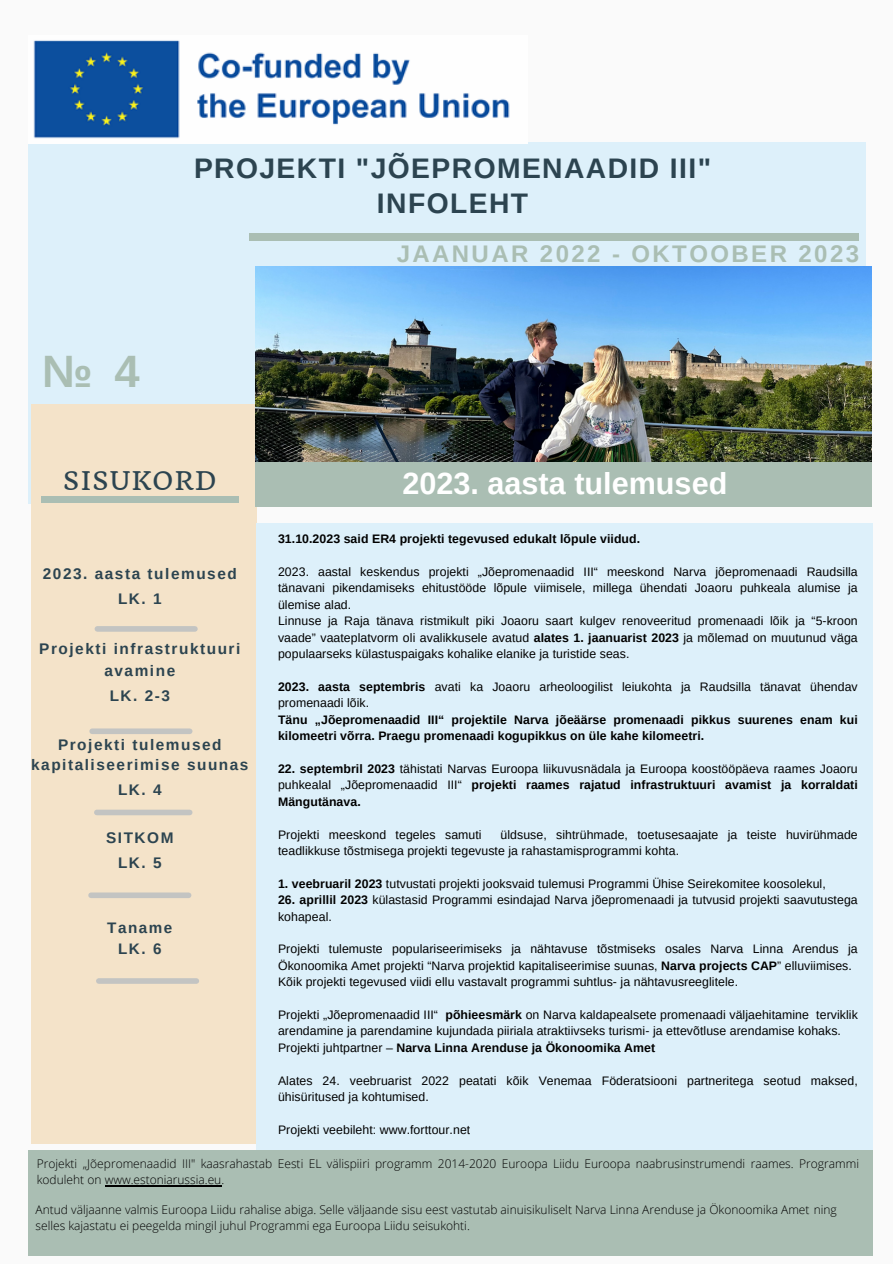
<style>
.page{position:relative;width:893px;height:1264px;background:#fff}
.page>*{position:absolute;margin:0;border:0;box-sizing:border-box;transform-origin:0 0}
.t1{font:700 45.3px "Arimo";color:#aabeb3}
.t2{font:700 30.6px "Arimo";color:#fff}
.t3{font:700 28.2px "Arimo";letter-spacing:.05em;color:#2c4450}
.t4{font:25.05px "Quando";letter-spacing:.05em;color:#2c4450}
.t5{font:700 24px "Arimo";letter-spacing:.1em;color:#aabeb3}
.t6{font:700 15.45px/21.1px "Arimo";letter-spacing:.1em;color:#2c4450;text-align:center}
.t7{font:700 15.3px/20.5px "Arimo";letter-spacing:.1em;color:#2c4450;text-align:center}
.t8{font:700 15.15px "Arimo";letter-spacing:.1em;color:#2c4450}
.t9{font:12.3px/16.4px "Arimo";letter-spacing:.005em;color:#000}
.t10{font:700 12.3px/16.4px "Arimo";letter-spacing:.005em;color:#000}
.t11{font:300 12px/16px "Open Sans";color:#000}
.s1{font-weight:700}
.s2{font-weight:400}
</style>
<div class="page">
<div style="left:0;top:0;width:892px;height:1263px;background:#fafafa"></div>
<div style="left:29px;top:142px;width:836px;height:362px;background:#ddf0fa"></div>
<div style="left:31px;top:404px;width:225px;height:739px;background:#f4e3c9"></div>
<div style="left:250px;top:234px;width:608px;height:6px;background:#aabeb3"></div>
<img style="left:255px;top:266px;width:616px;height:196px">
<div style="left:41px;top:496px;width:197px;height:7px;background:#aabeb3"></div>
<div style="left:257px;top:522px;width:616px;height:628px;background:#ddf0fa"></div>
<div style="left:29px;top:1150px;width:844px;height:105px;background:#aabeb3"></div>
<div style="left:92px;top:728px;width:98px;height:6px;background:#c3c4c2"></div>
<div style="left:97px;top:626px;width:98px;height:5px;background:#c3c4c2"></div>
<div style="left:97px;top:809px;width:93px;height:6px;background:#c3c4c2"></div>
<div style="left:255px;top:462px;width:616px;height:44px;background:#aabeb3"></div>
<div style="left:99px;top:978px;width:97px;height:5px;background:#c3c4c2"></div>
<img style="left:29px;top:40px;width:498px;height:103px">
<hr style="left:105px;top:1185px;width:116px;height:1px;background:#000">
<div style="left:91px;top:892px;width:98px;height:6px;background:#c3c4c2"></div>
<p class="t3" style="left:194px;top:152px;width:518px">PROJEKTI "JÕEPROMENAADID III"</p>
<p class="t3" style="left:377px;top:187px;width:153px">INFOLEHT</p>
<p class="t5" style="left:396px;top:240px;width:464px">JAANUAR 2022 - OKTOOBER 2023</p>
<p class="t1" style="left:42px;top:345px;width:99px">№ 4</p>
<p class="t4" style="left:63px;top:464px;width:154px">SISUKORD</p>
<p class="t7" style="left:43px;top:563px;width:195px">2023. aasta tulemused</p>
<p class="t7" style="left:118px;top:588px;width:45px">LK. 1</p>
<p class="t6" style="left:39px;top:638px;width:203px">Projekti infrastruktuuri avamine</p>
<p class="t7" style="left:110px;top:685px;width:62px">LK. 2-3</p>
<p class="t7" style="left:31px;top:734px;width:219px">Projekti tulemused kapitaliseerimise suunas</p>
<p class="t7" style="left:118px;top:779px;width:45px">LK. 4</p>
<p class="t7" style="left:106px;top:827px;width:69px">SITKOM</p>
<p class="t7" style="left:118px;top:852px;width:45px">LK. 5</p>
<p class="t8" style="left:107px;top:919px;width:67px">Taname</p>
<p class="t8" style="left:118px;top:940px;width:45px">LK. 6</p>
<p class="t2" style="left:402px;top:466px;width:326px">2023. aasta tulemused</p>
<p class="t10" style="left:278px;top:531px;width:363px">31.10.2023 said ER4 projekti tegevused edukalt lõpule viidud.</p>
<p class="t9" style="left:278px;top:563px;width:581px;text-align:justify">2023. aastal keskendus projekti „Jõepromenaadid III“ meeskond Narva jõepromenaadi Raudsilla tänavani pikendamiseks ehitustööde lõpule viimisele, millega ühendati Joaoru puhkeala alumise ja ülemise alad.</p>
<p class="t9" style="left:278px;top:613px;width:581px;text-align:justify">Linnuse ja Raja tänava ristmikult piki Joaoru saart kulgev renoveeritud promenaadi lõik ja “5-kroon vaade” vaateplatvorm oli avalikkusele avatud <span class="s1">alates 1. jaanuarist 2023</span> ja mõlemad on muutunud väga populaarseks külastuspaigaks kohalike elanike ja turistide seas.</p>
<p class="t9" style="left:278px;top:678px;width:581px"><span class="s1">2023. aasta septembris</span> avati ka Joaoru arheoloogilist leiukohta ja Raudsilla tänavat ühendav promenaadi lõik.</p>
<p class="t10" style="left:278px;top:711px;width:581px">Tänu „Jõepromenaadid III“ projektile Narva jõeäärse promenaadi pikkus suurenes enam kui kilomeetri võrra. Praegu promenaadi kogupikkus on üle kahe kilomeetri.</p>
<p class="t9" style="left:278px;top:760px;width:581px;text-align:justify"><span class="s1">22. septembril 2023</span> tähistati Narvas Euroopa liikuvusnädala ja Euroopa koostööpäeva raames Joaoru puhkealal „Jõepromenaadid III“ <span class="s1">projekti raames rajatud infrastruktuuri avamist ja korraldati Mängutänava.</span></p>
<p class="t9" style="left:278px;top:826px;width:205px">Projekti meeskond tegeles samuti</p>
<p class="t9" style="left:278px;top:826px;width:581px;text-indent:222px">üldsuse, sihtrühmade, toetusesaajate ja teiste huvirühmade teadlikkuse tõstmisega projekti tegevuste ja rahastamisprogrammi kohta.</p>
<p class="t9" style="left:278px;top:875px;width:549px"><span class="s1">1. veebruaril 2023</span> tutvustati projekti jooksvaid tulemusi Programmi Ühise Seirekomitee koosolekul,</p>
<p class="t9" style="left:278px;top:891px;width:581px"><span class="s1">26. aprillil 2023</span> külastasid Programmi esindajad Narva jõepromenaadi ja tutvusid projekti saavutustega kohapeal.</p>
<p class="t9" style="left:278px;top:941px;width:581px">Projekti tulemuste populariseerimiseks ja nähtavuse tõstmiseks osales Narva Linna Arendus ja<br>Ökonoomika Amet projekti “Narva projektid kapitaliseerimise suunas, <span class="s1">Narva projects CAP</span>” elluviimises.</p>
<p class="t9" style="left:278px;top:973px;width:461px">Kõik projekti tegevused viidi ellu vastavalt programmi suhtlus- ja nähtavusreeglitele.</p>
<p class="t9" style="left:278px;top:1006px;width:581px">Projekti „Jõepromenaadid III“ <span class="s1">põhieesmärk</span> on Narva kaldapealsete promenaadi väljaehitamine terviklik arendamine ja parendamine kujundada piiriala atraktiivseks turismi- ja ettevõtluse arendamise kohaks.</p>
<p class="t10" style="left:278px;top:1039px;width:378px"><span class="s2">Projekti juhtpartner –</span> Narva Linna Arenduse ja Ökonoomika Amet</p>
<p class="t9" style="left:278px;top:1072px;width:581px">Alates 24. veebruarist 2022 peatati kõik Venemaa Föderatsiooni partneritega seotud maksed, ühisüritused ja kohtumised.</p>
<p class="t9" style="left:278px;top:1121px;width:194px">Projekti veebileht: www.forttour.net</p>
<p class="t11" style="left:37px;top:1155px;width:823px">Projekti „Jõepromenaadid III" kaasrahastab Eesti EL välispiiri programm 2014-2020 Euroopa Liidu Euroopa naabrusinstrumendi raames. Programmi koduleht on www.estoniarussia.eu.</p>
<p class="t11" style="left:36px;top:1201px;width:802px">Antud väljaanne valmis Euroopa Liidu rahalise abiga. Selle väljaande sisu eest vastutab ainuisikuliselt Narva Linna Arenduse ja Ökonoomika Amet ning selles kajastatu ei peegelda mingil juhul Programmi ega Euroopa Liidu seisukohti.</p>
</div>
